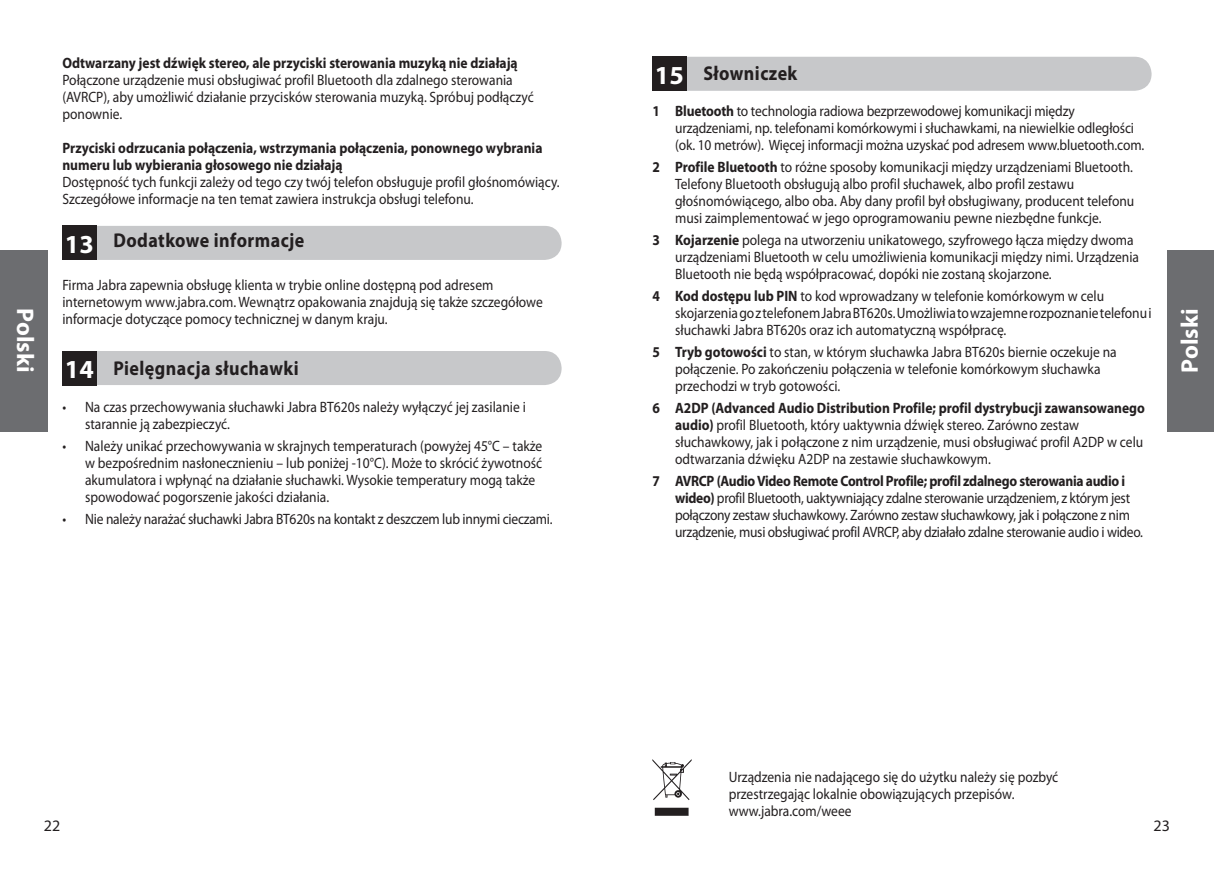
<style>
.page{position:relative;width:1214px;height:874px;background:#fff}
.page>*{position:absolute;margin:0;border:0;box-sizing:border-box;transform-origin:0 0}
.t1{font:700 26px "Myriad Pro";color:#fff}
.t2{font:700 24px "Myriad Pro";letter-spacing:.005em;color:#fff}
.t3{font:700 20px "Myriad Pro";letter-spacing:.025em;color:#231f20;scale:.9 1}
.t4{font:16px "Myriad Pro";color:#231f20}
.t5{font:15px/17px "Myriad Pro";color:#231f20;scale:.9 1}
.t6{font:15px/17px "Myriad Pro";letter-spacing:-.02em;color:#231f20;scale:.9 1}
.t7{font:700 15px/17px "Myriad Pro";color:#231f20;scale:.9 1}
.s1{font-weight:700}
</style>
<div class="page">
<div style="left:0;top:249px;width:47px;height:182px;background:#6c6d70"></div>
<div style="left:1166px;top:249px;width:47px;height:182px;background:#6c6d70"></div>
<div style="left:686px;top:57px;width:465px;height:34px;background:#c7c8ca"></div>
<div style="left:652px;top:57px;width:34px;height:34px;background:#231f20"></div>
<div style="left:96px;top:351px;width:465px;height:34px;background:#c7c8ca"></div>
<div style="left:62px;top:351px;width:34px;height:34px;background:#231f20"></div>
<div style="left:96px;top:226px;width:465px;height:34px;background:#c7c8ca"></div>
<div style="left:62px;top:226px;width:34px;height:34px;background:#231f20"></div>
<svg style="left:654px;top:807px;width:34px;height:8px"></svg>
<svg style="left:652px;top:759px;width:39px;height:40px"></svg>
<h2 class="t2" style="left:39px;top:308px;width:66px;rotate:90deg">Polski</h2>
<p class="t7" style="left:62px;top:55px;width:507px">Odtwarzany jest dźwięk stereo, ale przyciski sterowania muzyką nie działają</p>
<p class="t5" style="left:62px;top:72px;width:525px">Połączone urządzenie musi obsługiwać profil Bluetooth dla zdalnego sterowania (AVRCP), aby umożliwić działanie przycisków sterowania muzyką. Spróbuj podłączyć ponownie.</p>
<p class="t7" style="left:62px;top:140px;width:535px">Przyciski odrzucania połączenia, wstrzymania połączenia, ponownego wybrania numeru lub wybierania głosowego nie działają</p>
<p class="t5" style="left:62px;top:174px;width:554px">Dostępność tych funkcji zależy od tego czy twój telefon obsługuje profil głośnomówiący.<br>Szczegółowe informacje na ten temat zawiera instrukcja obsługi telefonu.</p>
<h3 class="t3" style="left:113px;top:229px;width:214px">Dodatkowe informacje</h3>
<p class="t5" style="left:62px;top:277px;width:535px">Firma Jabra zapewnia obsługę klienta w trybie online dostępną pod adresem internetowym www.jabra.com. Wewnątrz opakowania znajdują się także szczegółowe informacje dotyczące pomocy technicznej w danym kraju.</p>
<h3 class="t3" style="left:113px;top:357px;width:207px">Pielęgnacja słuchawki</h3>
<p class="t5" style="left:85px;top:398px;width:491px;text-indent:-23px">• Na czas przechowywania słuchawki Jabra BT620s należy wyłączyć jej zasilanie i starannie ją zabezpieczyć.</p>
<p class="t5" style="left:85px;top:437px;width:509px;text-indent:-23px">• Należy unikać przechowywania w skrajnych temperaturach (powyżej 45°C – także w bezpośrednim nasłonecznieniu – lub poniżej -10°C). Może to skrócić żywotność akumulatora i wpłynąć na działanie słuchawki. Wysokie temperatury mogą także spowodować pogorszenie jakości działania.</p>
<p class="t5" style="left:62px;top:510px;width:546px">• Nie należy narażać słuchawki Jabra BT620s na kontakt z deszczem lub innymi cieczami.</p>
<h1 class="t1" style="left:65px;top:229px;width:30px">13</h1>
<h1 class="t1" style="left:65px;top:354px;width:30px">14</h1>
<p class="t4" style="left:44px;top:816px;width:18px">22</p>
<h3 class="t3" style="left:703px;top:62px;width:106px">Słowniczek</h3>
<p class="t5" style="left:675px;top:103px;width:523px;text-indent:-23px"><span class="s1">1 Bluetooth</span> to technologia radiowa bezprzewodowej komunikacji między urządzeniami, np. telefonami komórkowymi i słuchawkami, na niewielkie odległości (ok. 10 metrów). Więcej informacji można uzyskać pod adresem www.bluetooth.com.</p>
<p class="t5" style="left:675px;top:159px;width:511px;text-indent:-23px"><span class="s1">2 Profile Bluetooth</span> to różne sposoby komunikacji między urządzeniami Bluetooth.<br>Telefony Bluetooth obsługują albo profil słuchawek, albo profil zestawu głośnomówiącego, albo oba. Aby dany profil był obsługiwany, producent telefonu musi zaimplementować w jego oprogramowaniu pewne niezbędne funkcje.</p>
<p class="t5" style="left:675px;top:232px;width:517px;text-indent:-23px"><span class="s1">3 Kojarzenie</span> polega na utworzeniu unikatowego, szyfrowego łącza między dwoma urządzeniami Bluetooth w celu umożliwienia komunikacji między nimi. Urządzenia<br>Bluetooth nie będą współpracować, dopóki nie zostaną skojarzone.</p>
<p class="t5" style="left:675px;top:288px;width:531px;text-indent:-23px"><span class="s1">4 Kod dostępu lub PIN</span> to kod wprowadzany w telefonie komórkowym w celu skojarzenia go z telefonem Jabra BT620s.Umożliwia to wzajemne rozpoznanie telefonu i słuchawki Jabra BT620s oraz ich automatyczną współpracę.</p>
<p class="t5" style="left:675px;top:344px;width:492px;text-indent:-23px"><span class="s1">5 Tryb gotowości</span> to stan, w którym słuchawka Jabra BT620s biernie oczekuje na połączenie. Po zakończeniu połączenia w telefonie komórkowym słuchawka przechodzi w tryb gotowości.</p>
<p class="t5" style="left:675px;top:400px;width:523px;text-indent:-23px"><span class="s1">6 A2DP (Advanced Audio Distribution Profile; profil dystrybucji zawansowanego audio)</span> profil Bluetooth, który uaktywnia dźwięk stereo. Zarówno zestaw słuchawkowy, jak i połączone z nim urządzenie, musi obsługiwać profil A2DP w celu odtwarzania dźwięku A2DP na zestawie słuchawkowym.</p>
<p class="t6" style="left:675px;top:473px;width:521px;text-indent:-23px"><span class="s1">7 AVRCP (Audio Video Remote Control Profile; profil zdalnego sterowania audio i wideo)</span> profil Bluetooth, uaktywniający zdalne sterowanie urządzeniem, z którym jest połączony zestaw słuchawkowy. Zarówno zestaw słuchawkowy, jak i połączone z nim urządzenie, musi obsługiwać profil AVRCP, aby działało zdalne sterowanie audio i wideo.</p>
<h1 class="t1" style="left:655px;top:60px;width:30px">15</h1>
<h2 class="t2" style="left:1176px;top:372px;width:66px;rotate:-90deg">Polski</h2>
<p class="t5" style="left:728px;top:768px;width:368px">Urządzenia nie nadającego się do użytku należy się pozbyć przestrzegając lokalnie obowiązujących przepisów. www.jabra.com/weee</p>
<p class="t4" style="left:1153px;top:816px;width:18px">23</p>
</div>
